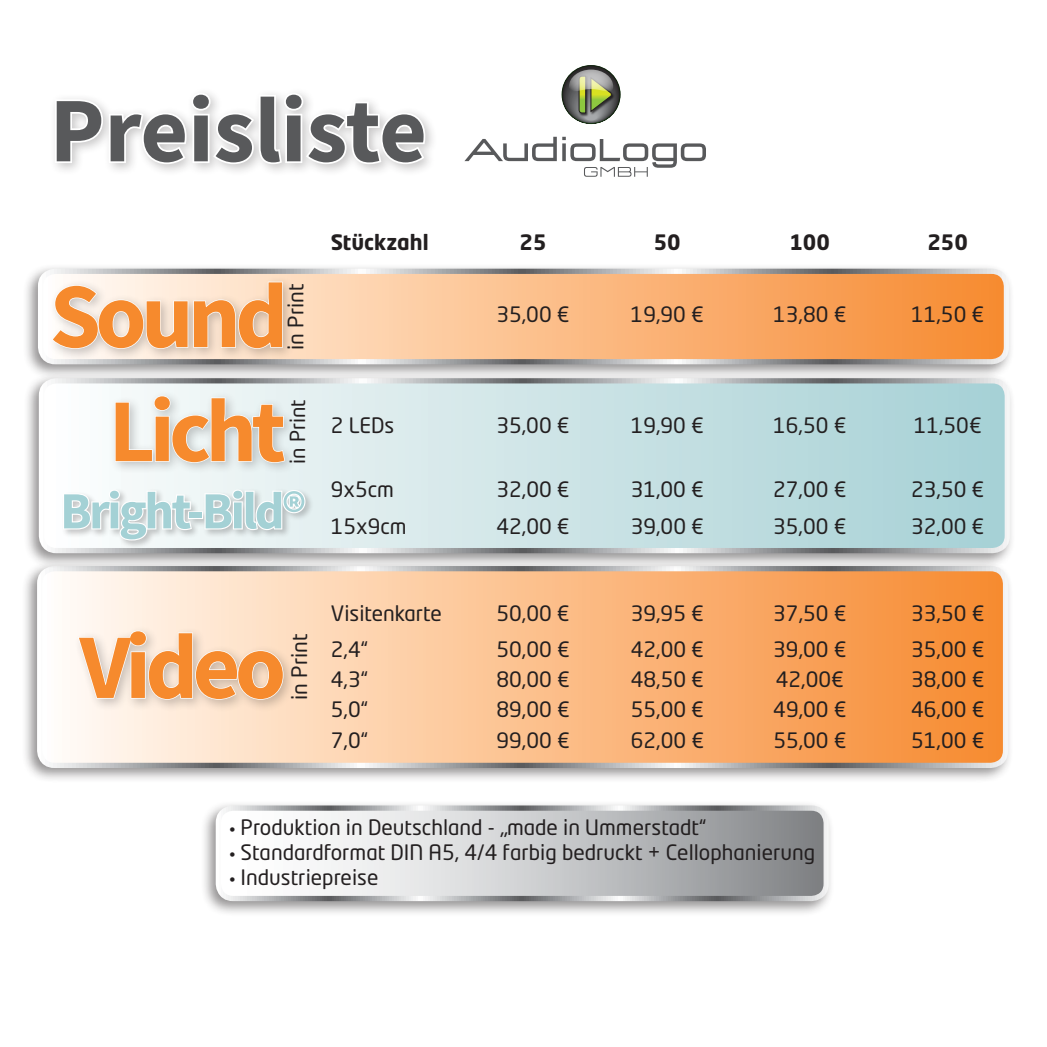
<style>
.page{position:relative;width:1047px;height:1047px;background:#fff}
.page>*{position:absolute;margin:0;border:0;box-sizing:border-box;transform-origin:0 0}
.t1{font:700 92.23px "Source Sans Pro";letter-spacing:-.06em;color:#f68a2d}
.t2{font:700 92.23px "Source Sans Pro";color:#58595b}
.t3{font:700 89.6px "Source Sans Pro";letter-spacing:-.06em;color:#f68a2d}
.t4{font:700 52.15px "Source Sans Pro";letter-spacing:-.05em;color:#a4d1d5}
.t5{font:21px "Neo Tech Pro";color:#231f20}
.t6{font:700 21px "Neo Tech Pro";color:#231f20}
.t7{font:20.47px "Neo Tech Pro";color:#231f20}
.s1{font-family:"Myriad Pro"}
</style>
<div class="page">
<div style="left:23px;top:263px;width:991px;height:117px;background:#231f20;opacity:.49"></div>
<svg style="left:41px;top:271px;width:965px;height:91px"></svg>
<div style="left:38px;top:269px;width:971px;height:95px;border:5px solid #fff;border-radius:15px"></div>
<div style="left:200px;top:800px;width:634px;height:116px;background:#231f20;opacity:.49"></div>
<svg style="left:218px;top:808px;width:608px;height:90px"></svg>
<div style="left:216px;top:805px;width:613px;height:96px;border:5px solid #fff;border-radius:15px"></div>
<div style="left:22px;top:560px;width:991px;height:223px;background:#231f20;opacity:.49"></div>
<svg style="left:40px;top:569px;width:965px;height:196px"></svg>
<div style="left:37px;top:566px;width:971px;height:202px;border:5px solid #fff;border-radius:15px"></div>
<div style="left:23px;top:373px;width:992px;height:196px;background:#231f20;opacity:.49"></div>
<svg style="left:41px;top:381px;width:966px;height:169px"></svg>
<div style="left:39px;top:378px;width:971px;height:175px;border:5px solid #fff;border-radius:15px"></div>
<div style="left:47px;top:276px;width:249px;height:86px;background:#231f20;opacity:.25"></div>
<svg style="left:51px;top:281px;width:232px;height:69px"></svg>
<div style="left:49px;top:87px;width:389px;height:90px;background:#231f20;opacity:.25"></div>
<svg style="left:53px;top:91px;width:374px;height:75px"></svg>
<div style="left:109px;top:390px;width:188px;height:85px;background:#231f20;opacity:.25"></div>
<svg style="left:114px;top:395px;width:172px;height:68px"></svg>
<div style="left:73px;top:625px;width:223px;height:88px;background:#231f20;opacity:.25"></div>
<svg style="left:77px;top:630px;width:207px;height:70px"></svg>
<div style="left:61px;top:487px;width:253px;height:61px;background:#231f20;opacity:.25"></div>
<svg style="left:62px;top:488px;width:131px;height:54px"></svg>
<div style="left:188px;top:511px;width:15px;height:8px;border:2px solid #fff"></div>
<svg style="left:203px;top:488px;width:104px;height:43px"></svg>
<svg style="left:464px;top:137px;width:242px;height:40px"></svg>
<svg style="left:561px;top:65px;width:59px;height:59px"></svg>
<h1 class="t2" style="left:50px;top:68px;width:379px">Preisliste</h1>
<h1 class="t1" style="left:50px;top:254px;width:240px">Sound</h1>
<p class="t5" style="left:283px;top:350px;width:68px;rotate:-90deg">in Print</p>
<h2 class="t3" style="left:109px;top:371px;width:179px">Licht</h2>
<p class="t7" style="left:285px;top:464px;width:66px;rotate:-90deg">in Print</p>
<h3 class="t4" style="left:60px;top:476px;width:247px">Bright-Bild®</h3>
<p class="t6" style="left:331px;top:229px;width:99px">Stückzahl</p>
<p class="t6" style="left:519px;top:229px;width:29px">25</p>
<p class="t6" style="left:654px;top:229px;width:29px">50</p>
<p class="t6" style="left:789px;top:229px;width:42px">100</p>
<p class="t6" style="left:927px;top:229px;width:42px">250</p>
<p class="t5" style="left:496px;top:301px;width:75px">35,00 €</p>
<p class="t5" style="left:630px;top:301px;width:75px">19,90 €</p>
<p class="t5" style="left:773px;top:301px;width:75px">13,80 €</p>
<p class="t5" style="left:911px;top:301px;width:75px">11,50 €</p>
<p class="t5" style="left:331px;top:413px;width:65px">2 LEDs</p>
<p class="t5" style="left:496px;top:413px;width:75px">35,00 €</p>
<p class="t5" style="left:630px;top:413px;width:75px">19,90 €</p>
<p class="t5" style="left:773px;top:413px;width:75px">16,50 €</p>
<p class="t5" style="left:913px;top:413px;width:70px">11,50€</p>
<p class="t5" style="left:331px;top:476px;width:65px">9x5cm</p>
<p class="t5" style="left:496px;top:476px;width:75px">32,00 €</p>
<p class="t5" style="left:631px;top:476px;width:75px">31,00 €</p>
<p class="t5" style="left:773px;top:476px;width:75px">27,00 €</p>
<p class="t5" style="left:911px;top:476px;width:75px">23,50 €</p>
<p class="t5" style="left:331px;top:513px;width:77px">15x9cm</p>
<p class="t5" style="left:496px;top:513px;width:75px">42,00 €</p>
<p class="t5" style="left:631px;top:513px;width:75px">39,00 €</p>
<p class="t5" style="left:773px;top:513px;width:75px">35,00 €</p>
<p class="t5" style="left:911px;top:513px;width:75px">32,00 €</p>
<h1 class="t1" style="left:80px;top:605px;width:208px">Video</h1>
<p class="t5" style="left:286px;top:700px;width:68px;rotate:-90deg">in Print</p>
<p class="t5" style="left:331px;top:600px;width:112px">Visitenkarte</p>
<p class="t5" style="left:496px;top:600px;width:75px">50,00 €</p>
<p class="t5" style="left:631px;top:600px;width:75px">39,95 €</p>
<p class="t5" style="left:773px;top:600px;width:75px">37,50 €</p>
<p class="t5" style="left:911px;top:600px;width:75px">33,50 €</p>
<p class="t5" style="left:331px;top:637px;width:38px">2,4“</p>
<p class="t5" style="left:496px;top:637px;width:75px">50,00 €</p>
<p class="t5" style="left:631px;top:637px;width:75px">42,00 €</p>
<p class="t5" style="left:773px;top:637px;width:75px">39,00 €</p>
<p class="t5" style="left:911px;top:637px;width:75px">35,00 €</p>
<p class="t5" style="left:331px;top:667px;width:38px">4,3“</p>
<p class="t5" style="left:496px;top:667px;width:75px">80,00 €</p>
<p class="t5" style="left:631px;top:667px;width:75px">48,50 €</p>
<p class="t5" style="left:776px;top:667px;width:70px">42,00€</p>
<p class="t5" style="left:911px;top:667px;width:75px">38,00 €</p>
<p class="t5" style="left:331px;top:697px;width:38px">5,0“</p>
<p class="t5" style="left:496px;top:697px;width:75px">89,00 €</p>
<p class="t5" style="left:631px;top:697px;width:75px">55,00 €</p>
<p class="t5" style="left:773px;top:697px;width:75px">49,00 €</p>
<p class="t5" style="left:911px;top:697px;width:75px">46,00 €</p>
<p class="t5" style="left:331px;top:727px;width:38px">7,0“</p>
<p class="t5" style="left:496px;top:727px;width:75px">99,00 €</p>
<p class="t5" style="left:631px;top:727px;width:75px">62,00 €</p>
<p class="t5" style="left:773px;top:727px;width:75px">55,00 €</p>
<p class="t5" style="left:911px;top:727px;width:75px">51,00 €</p>
<p class="t5" style="left:229px;top:814px;width:478px"><span class="s1">•</span> Produktion in Deutschland - „made in Ummerstadt“</p>
<p class="t5" style="left:229px;top:839px;width:587px"><span class="s1">•</span> Standardformat DIN A5, 4/4 farbig bedruckt + Cellophanierung</p>
<p class="t5" style="left:229px;top:864px;width:150px"><span class="s1">•</span> Industriepreise</p>
</div>
